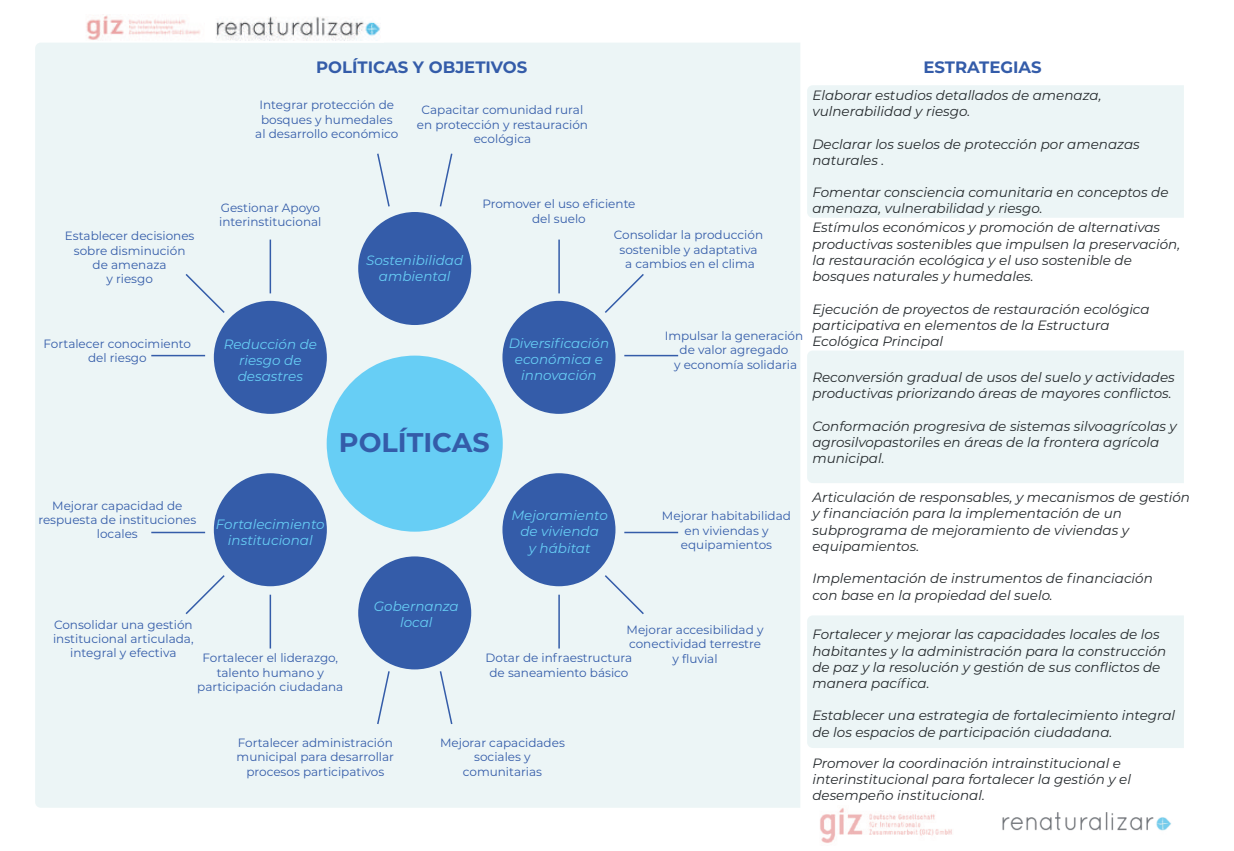
<style>
.page{position:relative;width:1234px;height:851px;background:#fff}
.page>*{position:absolute;margin:0;border:0;box-sizing:border-box;transform-origin:0 0}
.t1{font:700 27px "Montserrat";color:#345ca9}
.t2{font:700 16.5px "Montserrat";color:#345ca9}
.t3{font:italic 13.5px/16.2px "Montserrat";color:#252a2d}
.t4{font:italic 13.5px/16.2px "Montserrat";color:#67cef5;text-align:center}
.t5{font:12px/14.4px "Montserrat";color:#345ca9;text-align:center}
</style>
<div class="page">
<div style="left:35px;top:43px;width:765px;height:764px;background:#ecf5f6"></div>
<div style="left:807px;top:85px;width:376px;height:133px;background:#ecf5f6"></div>
<div style="left:807px;top:351px;width:376px;height:132px;background:#ecf5f6"></div>
<div style="left:807px;top:615px;width:376px;height:132px;background:#ecf5f6"></div>
<div style="left:326px;top:355px;width:176px;height:176px;background:#67cef5;border-radius:50%"></div>
<div style="left:358px;top:212px;width:113px;height:113px;background:#345ca9;border-radius:50%"></div>
<div style="left:358px;top:556px;width:113px;height:113px;background:#345ca9;border-radius:50%"></div>
<div style="left:502px;top:301px;width:113px;height:113px;background:#345ca9;border-radius:50%"></div>
<div style="left:214px;top:301px;width:113px;height:113px;background:#345ca9;border-radius:50%"></div>
<div style="left:502px;top:473px;width:113px;height:113px;background:#345ca9;border-radius:50%"></div>
<div style="left:214px;top:473px;width:113px;height:113px;background:#345ca9;border-radius:50%"></div>
<hr style="left:269px;top:239px;width:2px;height:54px;background:#345ca9">
<svg style="left:376px;top:152px;width:15px;height:56px"></svg>
<svg style="left:438px;top:152px;width:15px;height:56px"></svg>
<svg style="left:438px;top:669px;width:15px;height:56px"></svg>
<svg style="left:376px;top:669px;width:15px;height:56px"></svg>
<svg style="left:184px;top:272px;width:42px;height:42px;background:#e3edf2"></svg>
<hr style="left:151px;top:355px;width:54px;height:1px;background:#345ca9">
<hr style="left:558px;top:239px;width:1px;height:54px;background:#345ca9">
<svg style="left:603px;top:272px;width:42px;height:42px;background:#e3edf2"></svg>
<hr style="left:624px;top:355px;width:54px;height:1px;background:#345ca9">
<hr style="left:558px;top:594px;width:1px;height:54px;background:#345ca9">
<svg style="left:603px;top:573px;width:42px;height:42px;background:#e3edf2"></svg>
<hr style="left:624px;top:531px;width:54px;height:2px;background:#345ca9">
<hr style="left:269px;top:594px;width:2px;height:54px;background:#345ca9">
<div style="left:184px;top:573px;width:42px;height:42px;background:#ecf5f6"></div>
<hr style="left:151px;top:531px;width:54px;height:2px;background:#345ca9">
<img style="left:86px;top:15px;width:295px;height:26px">
<img style="left:820px;top:808px;width:132px;height:35px">
<img style="left:1002px;top:812px;width:169px;height:19px">
<p class="t2" style="left:316px;top:55px;width:212px">POLÍTICAS Y OBJETIVOS</p>
<p class="t2" style="left:923px;top:55px;width:120px">ESTRATEGIAS</p>
<p class="t5" style="left:255px;top:97px;width:145px">Integrar protección de bosques y humedales al desarrollo económico</p>
<p class="t5" style="left:417px;top:102px;width:173px">Capacitar comunidad rural en protección y restauración ecológica</p>
<p class="t5" style="left:65px;top:228px;width:131px">Establecer decisiones sobre disminución de amenaza<br>y riesgo</p>
<p class="t5" style="left:44px;top:335px;width:149px">Fortalecer conocimiento del riesgo</p>
<p class="t5" style="left:38px;top:497px;width:159px">Mejorar capacidad de respuesta de instituciones locales</p>
<p class="t5" style="left:219px;top:200px;width:104px;text-align:left">Gestionar Apoyo interinstitucional</p>
<p class="t4" style="left:224px;top:335px;width:95px">Reducción de riesgo de desastres</p>
<p class="t4" style="left:366px;top:252px;width:99px">Sostenibilidad ambiental</p>
<p class="t5" style="left:482px;top:196px;width:155px">Promover el uso eficiente del suelo</p>
<p class="t5" style="left:613px;top:227px;width:151px">Consolidar la producción sostenible y adaptativa<br>a cambios en el clima</p>
<p class="t4" style="left:508px;top:334px;width:102px">Diversificación económica e innovación</p>
<p class="t5" style="left:664px;top:328px;width:140px">Impulsar la generación de valor agregado<br>y economía solidaria</p>
<h1 class="t1" style="left:339px;top:423px;width:152px">POLÍTICAS</h1>
<p class="t4" style="left:216px;top:515px;width:110px">Fortalecimiento institucional</p>
<p class="t4" style="left:511px;top:506px;width:98px">Mejoramiento de vivienda<br>y hábitat</p>
<p class="t5" style="left:661px;top:508px;width:130px">Mejorar habitabilidad en viviendas y equipamientos</p>
<p class="t5" style="left:53px;top:616px;width:142px">Consolidar una gestión institucional articulada, integral y efectiva</p>
<p class="t5" style="left:197px;top:650px;width:147px">Fortalecer el liderazgo, talento humano y participación ciudadana</p>
<p class="t4" style="left:374px;top:597px;width:86px">Gobernanza local</p>
<p class="t5" style="left:626px;top:621px;width:138px">Mejorar accesibilidad y conectividad terrestre y fluvial</p>
<p class="t5" style="left:485px;top:650px;width:148px">Dotar de infraestructura de saneamiento básico</p>
<p class="t5" style="left:236px;top:735px;width:159px">Fortalecer administración municipal para desarrollar procesos participativos</p>
<p class="t5" style="left:440px;top:735px;width:126px">Mejorar capacidades sociales y comunitarias</p>
<p class="t3" style="left:812px;top:86px;width:290px">Elaborar estudios detallados de amenaza, vulnerabilidad y riesgo.</p>
<p class="t3" style="left:812px;top:135px;width:329px">Declarar los suelos de protección por amenazas naturales .</p>
<p class="t3" style="left:812px;top:184px;width:357px">Fomentar consciencia comunitaria en conceptos de amenaza, vulnerabilidad y riesgo.</p>
<p class="t3" style="left:812px;top:219px;width:369px">Estímulos económicos y promoción de alternativas productivas sostenibles que impulsen la preservación, la restauración ecológica y el uso sostenible de bosques naturales y humedales.</p>
<p class="t3" style="left:812px;top:300px;width:339px">Ejecución de proyectos de restauración ecológica participativa en elementos de la Estructura<br>Ecológica Principal</p>
<p class="t3" style="left:812px;top:368px;width:364px">Reconversión gradual de usos del suelo y actividades productivas priorizando áreas de mayores conflictos.</p>
<p class="t3" style="left:812px;top:417px;width:366px">Conformación progresiva de sistemas silvoagrícolas y agrosilvopastoriles en áreas de la frontera agrícola municipal.</p>
<p class="t3" style="left:812px;top:489px;width:379px">Articulación de responsables, y mecanismos de gestión y financiación para la implementación de un subprograma de mejoramiento de viviendas y equipamientos.</p>
<p class="t3" style="left:812px;top:570px;width:342px">Implementación de instrumentos de financiación con base en la propiedad del suelo.</p>
<p class="t3" style="left:812px;top:626px;width:355px">Fortalecer y mejorar las capacidades locales de los habitantes y la administración para la construcción de paz y la resolución y gestión de sus conflictos de manera pacífica.</p>
<p class="t3" style="left:812px;top:707px;width:364px">Establecer una estrategia de fortalecimiento integral de los espacios de participación ciudadana.</p>
<p class="t3" style="left:812px;top:754px;width:320px">Promover la coordinación intrainstitucional e interinstitucional para fortalecer la gestión y el desempeño institucional.</p>
</div>
